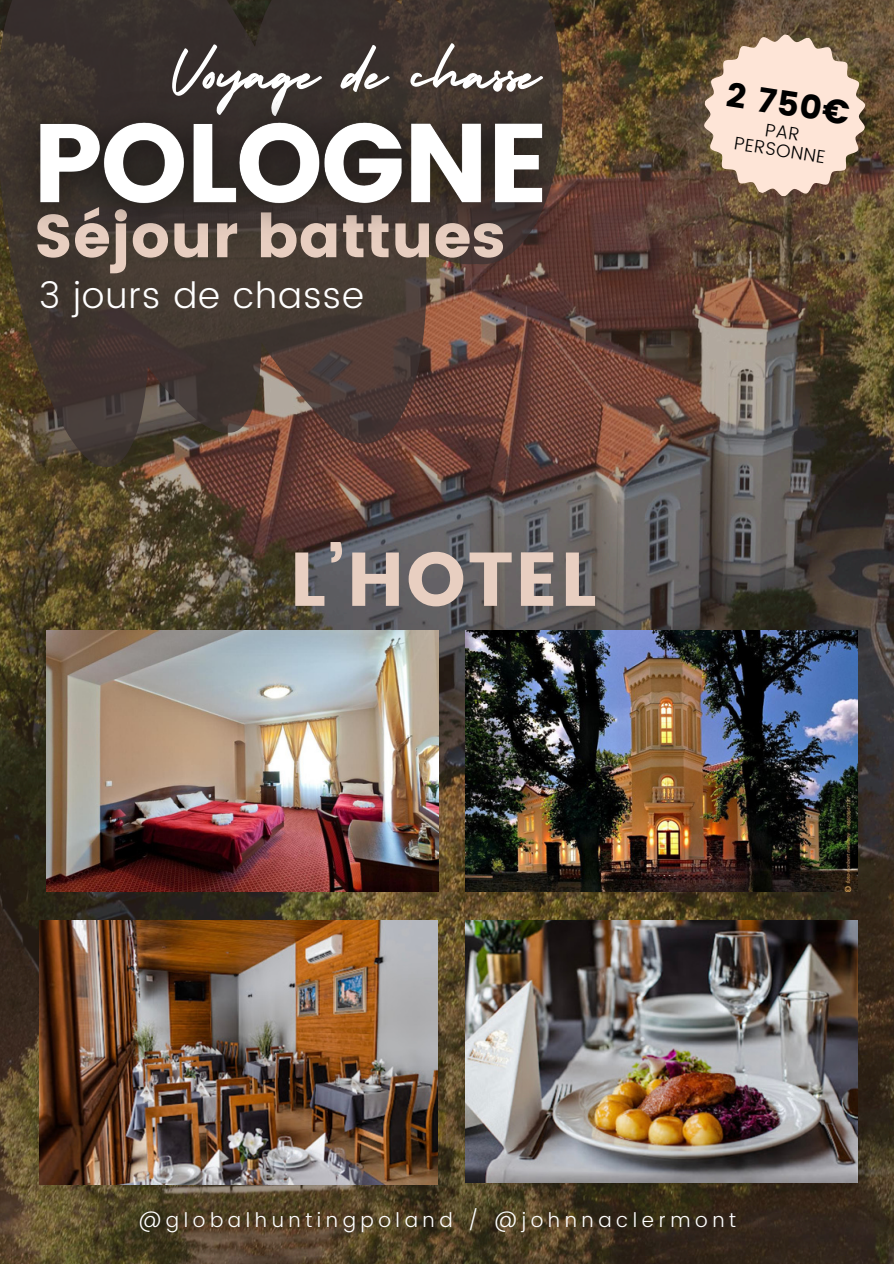
<style>
.page{position:relative;width:894px;height:1264px;background:#fff}
.page>*{position:absolute;margin:0;border:0;box-sizing:border-box;transform-origin:0 0}
.t1{font:75.9px "Poppins";letter-spacing:.02em;color:#e8cfc1}
.t2{font:70.05px "Holiday";color:#fff}
.t3{font:60.45px "Poppins";color:#e8cfc1}
.t4{font:300 36.15px "Poppins";letter-spacing:.025em;color:#fff}
.t5{font:33.9px "Poppins";color:#000}
.t6{font:300 20.1px "Poppins";letter-spacing:.23em;color:#fff}
.t7{font:300 18.3px/18.3px "Poppins";color:#000;text-align:center}
</style>
<div class="page">
<img style="left:0;top:0;width:893px;height:1262px">
<svg style="left:0;top:0;width:563px;height:467px;background:#4e3c34"></svg>
<svg style="left:691px;top:23px;width:186px;height:184px;background:#b7a08e"></svg>
<img style="left:46px;top:630px;width:392px;height:261px">
<img style="left:39px;top:920px;width:398px;height:264px">
<img style="left:465px;top:920px;width:392px;height:261px">
<img style="left:465px;top:630px;width:392px;height:261px">
<img style="left:0;top:78px;width:592px;height:183px">
<h5 class="t2" style="left:170px;top:19px;width:372px">Voyage de chasse</h5>
<p class="t3" style="left:34px;top:201px;width:473px">Séjour battues</p>
<h2 class="t4" style="left:39px;top:275px;width:326px">3 jours de chasse</h2>
<p class="t1" style="left:289px;top:535px;width:308px">L’HOTEL</p>
<p class="t5" style="left:730px;top:75px;width:126px;rotate:9deg">2 750€</p>
<p class="t7" style="left:738px;top:116px;width:93px;rotate:9deg">PAR<br>PERSONNE</p>
<p class="t6" style="left:139px;top:1208px;width:598px">@globalhuntingpoland / @johnnaclermont</p>
</div>
